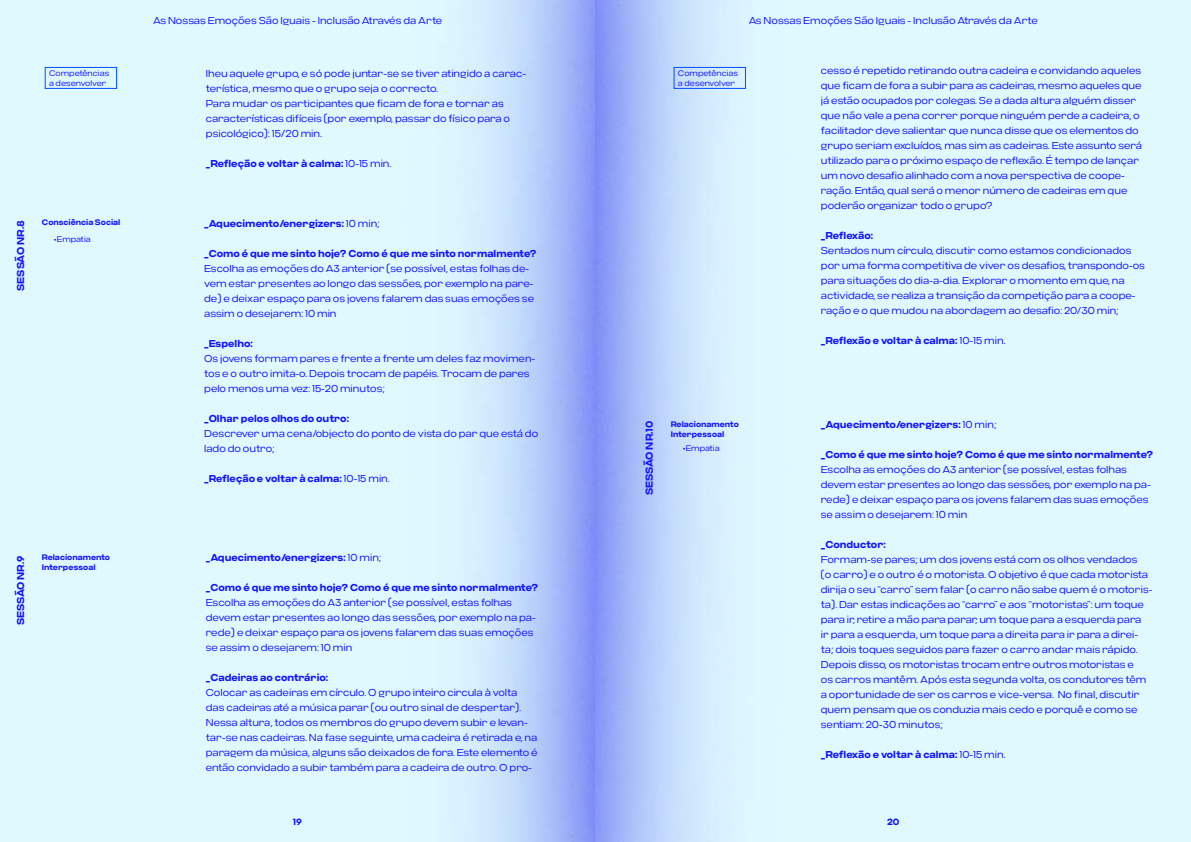
<style>
.page{position:relative;width:1191px;height:842px;background:#fff}
.page>*{position:absolute;margin:0;border:0;box-sizing:border-box;transform-origin:0 0}
.t1{font:300 10px/15px "Criteria CF";color:#1114ff}
.t2{font:700 10px "Criteria CF";color:#1114ff}
.t3{font:700 9px "Criteria CF";color:#1114ff}
.t4{font:700 8px/10px "Criteria CF";color:#1114ff}
.t5{font:300 8px/10px "Criteria CF";color:#1114ff}
.s1{font-family:"Criteria CF Super";font-weight:400}
.s2{font-weight:300}
</style>
<div class="page">
<div style="left:45px;top:67px;width:72px;height:22px;border:1px solid #004eff"></div>
<div style="left:673px;top:67px;width:73px;height:22px;border:1px solid #004eff"></div>
<p class="t5" style="left:49px;top:68px;width:62px">Competências a desenvolver</p>
<p class="t2" style="left:15px;top:291px;width:72px;rotate:-90deg">SESSÃO NR.8</p>
<p class="t4" style="left:42px;top:218px;width:80px">Consciência Social</p>
<p class="t5" style="left:53px;top:234px;width:39px"><span class="s1">•</span>Empatia</p>
<p class="t2" style="left:15px;top:625px;width:72px;rotate:-90deg">SESSÃO NR.9</p>
<p class="t4" style="left:42px;top:552px;width:70px">Relacionamento<br>Interpessoal</p>
<p class="t1" style="left:153px;top:13px;width:291px">As Nossas Emoções São Iguais - Inclusão Através da Arte</p>
<p class="t1" style="left:206px;top:66px;width:322px">lheu aquele grupo, e só pode juntar-se se tiver atingido a carac&shy;terística, mesmo que o grupo seja o correcto.<br>Para mudar os participantes que ficam de fora e tornar as características difíceis (por exemplo, passar do físico para o psicológico): 15/20 min.</p>
<p class="t2" style="left:206px;top:157px;width:187px">_Refleção e voltar à calma: <span class="s2">10-15 min.</span></p>
<p class="t2" style="left:204px;top:217px;width:177px">_Aquecimento/energizers: <span class="s2">10 min;</span></p>
<p class="t2" style="left:204px;top:247px;width:334px">_Como é que me sinto hoje? Como é que me sinto normalmente?</p>
<p class="t1" style="left:204px;top:261px;width:331px">Escolha as emoções do A3 anterior (se possível, estas folhas de&shy;vem estar presentes ao longo das sessões, por exemplo na pare&shy;de) e deixar espaço para os jovens falarem das suas emoções se assim o desejarem: 10 min</p>
<p class="t2" style="left:204px;top:337px;width:50px">_Espelho:</p>
<p class="t1" style="left:204px;top:351px;width:333px">Os jovens formam pares e frente a frente um deles faz movimen&shy;tos e o outro imita-o. Depois trocam de papéis. Trocam de pares pelo menos uma vez: 15-20 minutos;</p>
<p class="t2" style="left:204px;top:412px;width:146px">_Olhar pelos olhos do outro:</p>
<p class="t1" style="left:204px;top:426px;width:335px">Descrever uma cena/objecto do ponto de vista do par que está do lado do outro;</p>
<p class="t2" style="left:204px;top:472px;width:187px">_Refleção e voltar à calma: <span class="s2">10-15 min.</span></p>
<p class="t2" style="left:206px;top:552px;width:177px">_Aquecimento/energizers: <span class="s2">10 min;</span></p>
<p class="t2" style="left:206px;top:582px;width:334px">_Como é que me sinto hoje? Como é que me sinto normalmente?</p>
<p class="t1" style="left:206px;top:595px;width:331px">Escolha as emoções do A3 anterior (se possível, estas folhas devem estar presentes ao longo das sessões, por exemplo na pa&shy;rede) e deixar espaço para os jovens falarem das suas emoções se assim o desejarem: 10 min</p>
<p class="t2" style="left:206px;top:672px;width:124px">_Cadeiras ao contrário:</p>
<p class="t1" style="left:206px;top:685px;width:333px">Colocar as cadeiras em círculo. O grupo inteiro circula à volta das cadeiras até a música parar (ou outro sinal de despertar).<br>Nessa altura, todos os membros do grupo devem subir e levan&shy;tar-se nas cadeiras. Na fase seguinte, uma cadeira é retirada e, na paragem da música, alguns são deixados de fora. Este elemento é então convidado a subir também para a cadeira de outro. O pro-</p>
<p class="t3" style="left:293px;top:816px;width:10px">19</p>
<p class="t1" style="left:748px;top:13px;width:291px">As Nossas Emoções São Iguais - Inclusão Através da Arte</p>
<p class="t5" style="left:678px;top:68px;width:62px">Competências a desenvolver</p>
<p class="t1" style="left:821px;top:63px;width:322px">cesso é repetido retirando outra cadeira e convidando aqueles que ficam de fora a subir para as cadeiras, mesmo aqueles que já estão ocupados por colegas. Se a dada altura alguém disser que não vale a pena correr porque ninguém perde a cadeira, o facilitador deve salientar que nunca disse que os elementos do grupo seriam excluídos, mas sim as cadeiras. Este assunto será utilizado para o próximo espaço de reflexão. É tempo de lançar um novo desafio alinhado com a nova perspectiva de coope&shy;ração. Então, qual será o menor número de cadeiras em que poderão organizar todo o grupo?</p>
<p class="t2" style="left:821px;top:230px;width:54px">_Reflexão:</p>
<p class="t1" style="left:821px;top:243px;width:326px">Sentados num círculo, discutir como estamos condicionados por uma forma competitiva de viver os desafios, transpondo-os para situações do dia-a-dia. Explorar o momento em que, na actividade, se realiza a transição da competição para a coope&shy;ração e o que mudou na abordagem ao desafio: 20/30 min;</p>
<p class="t2" style="left:821px;top:335px;width:186px">_Reflexão e voltar à calma: <span class="s2">10-15 min.</span></p>
<p class="t2" style="left:643px;top:495px;width:76px;rotate:-90deg">SESSÃO NR.10</p>
<p class="t4" style="left:671px;top:419px;width:70px">Relacionamento<br>Interpessoal</p>
<p class="t5" style="left:682px;top:443px;width:39px"><span class="s1">•</span>Empatia</p>
<p class="t2" style="left:821px;top:419px;width:177px">_Aquecimento/energizers: <span class="s2">10 min;</span></p>
<p class="t2" style="left:821px;top:449px;width:334px">_Como é que me sinto hoje? Como é que me sinto normalmente?</p>
<p class="t1" style="left:821px;top:462px;width:331px">Escolha as emoções do A3 anterior (se possível, estas folhas devem estar presentes ao longo das sessões, por exemplo na pa&shy;rede) e deixar espaço para os jovens falarem das suas emoções se assim o desejarem: 10 min</p>
<p class="t2" style="left:821px;top:539px;width:66px">_Conductor:</p>
<p class="t1" style="left:821px;top:552px;width:333px">Formam-se pares; um dos jovens está com os olhos vendados<br>(o carro) e o outro é o motorista. O objetivo é que cada motorista dirija o seu “carro” sem falar (o carro não sabe quem é o motoris&shy;ta). Dar estas indicações ao “carro” e aos “motoristas”: um toque para ir, retire a mão para parar, um toque para a esquerda para<br>ir para a esquerda, um toque para a direita para ir para a direi&shy;ta; dois toques seguidos para fazer o carro andar mais rápido.<br>Depois disso, os motoristas trocam entre outros motoristas e<br>os carros mantêm. Após esta segunda volta, os condutores têm a oportunidade de ser os carros e vice-versa. No final, discutir quem pensam que os conduzia mais cedo e porquê e como se sentiam: 20-30 minutos;</p>
<p class="t2" style="left:821px;top:749px;width:186px">_Reflexão e voltar à calma: <span class="s2">10-15 min.</span></p>
<p class="t3" style="left:887px;top:816px;width:14px">20</p>
</div>
